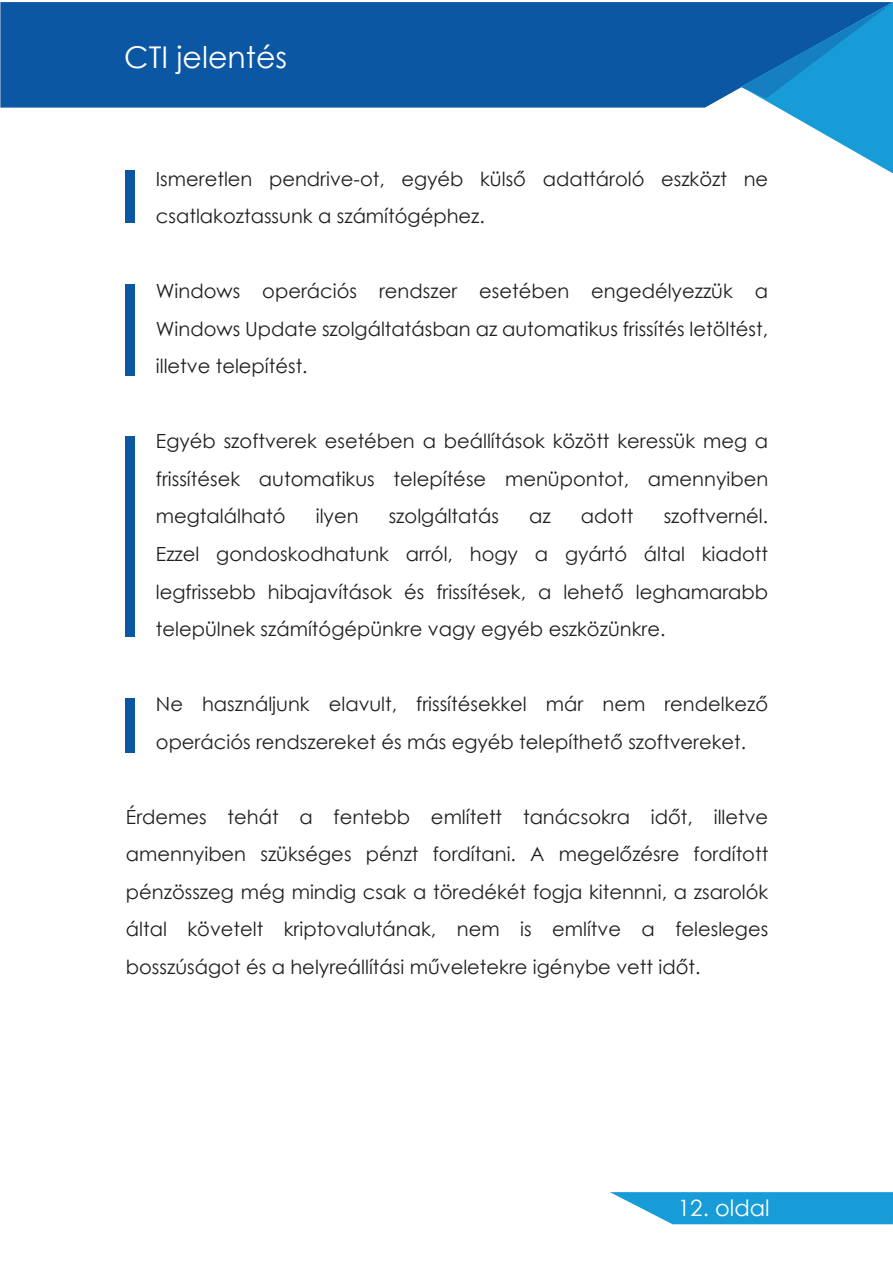
<style>
.page{position:relative;width:893px;height:1263px;background:#fff}
.page>*{position:absolute;margin:0;border:0;box-sizing:border-box;transform-origin:0 0}
.t1{font:30px "Century Gothic";color:#fff}
.t2{font:22.5px "Century Gothic";color:#fff}
.t3{font:19.5px/37.5px "Century Gothic";color:#231f20;text-align:justify}
</style>
<div class="page">
<div style="left:0;top:2px;width:741px;height:106px;background:#0c57a3"></div>
<svg style="left:741px;top:2px;width:152px;height:171px"></svg>
<svg style="left:610px;top:1192px;width:283px;height:32px"></svg>
<div style="left:125px;top:171px;width:10px;height:52px;background:#0c57a3"></div>
<div style="left:126px;top:284px;width:9px;height:91px;background:#0c57a3"></div>
<div style="left:126px;top:436px;width:9px;height:201px;background:#0c57a3"></div>
<div style="left:126px;top:698px;width:9px;height:54px;background:#0c57a3"></div>
<h1 class="t1" style="left:124px;top:36px;width:164px">CTI jelentés</h1>
<p class="t3" style="left:156px;top:160px;width:614px">Ismeretlen pendrive-ot, egyéb külső adattároló eszközt ne csatlakoztassunk a számítógéphez.</p>
<p class="t3" style="left:156px;top:272px;width:614px">Windows operációs rendszer esetében engedélyezzük a Windows Update szolgáltatásban az automatikus frissítés letöltést, illetve telepítést.</p>
<p class="t3" style="left:156px;top:422px;width:614px">Egyéb szoftverek esetében a beállítások között keressük meg a frissítések automatikus telepítése menüpontot, amennyiben megtalálható</p>
<p class="t3" style="left:156px;top:497px;width:614px;text-indent:508px">szoftvernél.<br>Ezzel gondoskodhatunk arról, hogy a gyártó által kiadott legfrissebb hibajavítások és frissítések, a lehető leghamarabb települnek számítógépünkre vagy egyéb eszközünkre.</p>
<p class="t3" style="left:316px;top:497px;width:44px">ilyen</p>
<p class="t3" style="left:389px;top:497px;width:112px">szolgáltatás</p>
<p class="t3" style="left:529px;top:497px;width:23px">az</p>
<p class="t3" style="left:581px;top:497px;width:54px">adott</p>
<p class="t3" style="left:156px;top:685px;width:614px">Ne használjunk elavult, frissítésekkel már nem rendelkező operációs rendszereket és más egyéb telepíthető szoftvereket.</p>
<p class="t3" style="left:126px;top:797px;width:644px">Érdemes tehát a fentebb említett tanácsokra időt, illetve amennyiben szükséges pénzt fordítani. A megelőzésre fordított pénzösszeg még mindig csak a töredékét fogja kitennni, a zsarolók által követelt kriptovalutának, nem is említve a felesleges bosszúságot és a helyreállítási műveletekre igénybe vett időt.</p>
<p class="t2" style="left:678px;top:1192px;width:93px">12. oldal</p>
</div>
